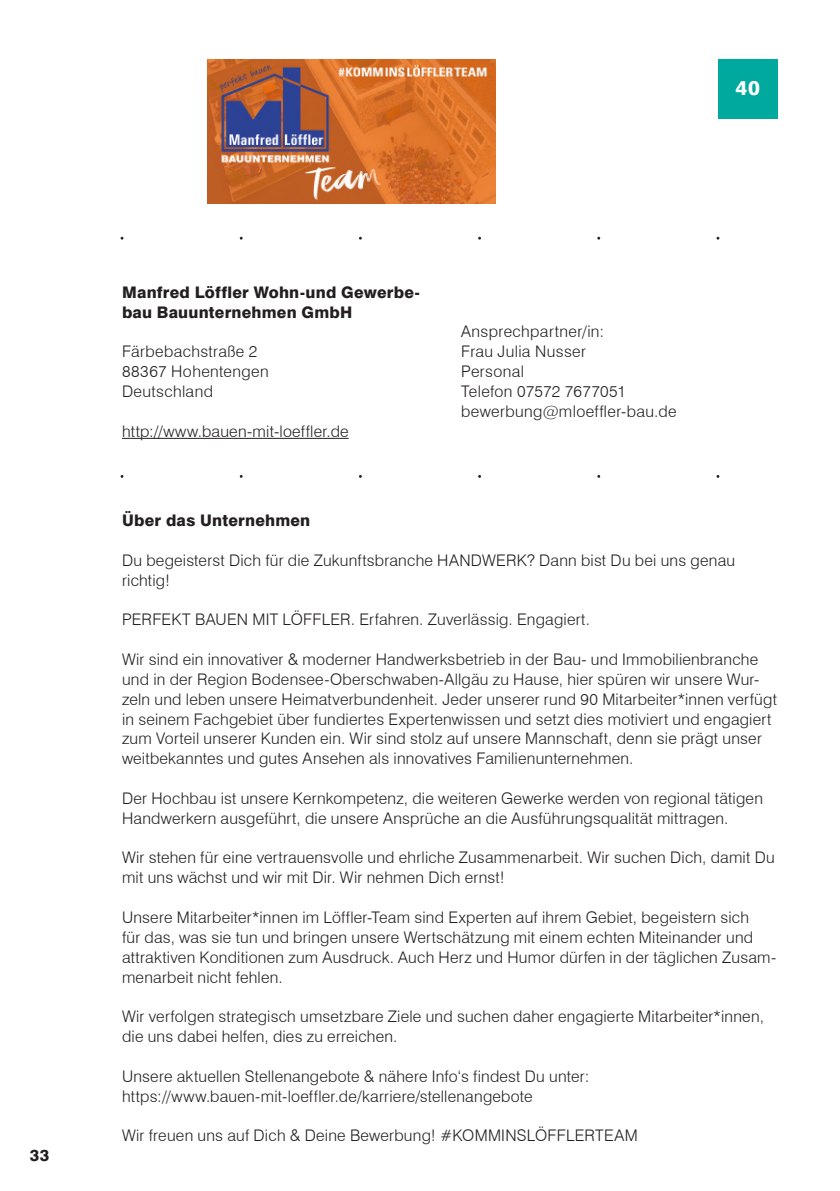
<style>
.page{position:relative;width:840px;height:1191px;background:#fff}
.page>*{position:absolute;margin:0;border:0;box-sizing:border-box;transform-origin:0 0}
.t1{font:800 20px "Swiss 721 BT";color:#fff}
.Fließtext_-_SCHWAR{font:300 16px/19.8px "Swiss 721 BT";letter-spacing:.015em;color:#231f20}
.Fließtext_-_SCHWAR-2{font:800 16px/19.8px "Swiss 721 BT";letter-spacing:.015em;color:#231f20}
</style>
<div class="page">
<hr style="left:122px;top:438px;width:226px;height:1px;background:#231f20">
<img style="left:207px;top:60px;width:288px;height:144px">
<div style="left:717px;top:60px;width:60px;height:59px;background:#00a99d"></div>
<p class="t1" style="left:735px;top:75px;width:26px">40</p>
<p class="Fließtext_-_SCHWAR-2" style="left:30px;top:1145px;width:21px">33</p>
<p class="Fließtext_-_SCHWAR-2" style="left:122px;top:282px;width:299px">Manfred Löffler Wohn-und Gewerbe&shy;bau Bauunternehmen GmbH</p>
<p class="Fließtext_-_SCHWAR" style="left:122px;top:341px;width:148px">Färbebachstraße 2<br>88367 Hohentengen<br>Deutschland</p>
<p class="Fließtext_-_SCHWAR" style="left:122px;top:421px;width:228px">http://www.bauen-mit-loeffler.de</p>
<p class="Fließtext_-_SCHWAR" style="left:461px;top:322px;width:217px">Ansprechpartner/in:<br>Frau Julia Nusser<br>Personal<br>Telefon 07572 7677051 bewerbung@mloeffler-bau.de</p>
<p class="Fließtext_-_SCHWAR-2" style="left:122px;top:510px;width:190px">Über das Unternehmen</p>
<p class="Fließtext_-_SCHWAR" style="left:122px;top:550px;width:614px">Du begeisterst Dich für die Zukunftsbranche HANDWERK? Dann bist Du bei uns genau richtig!</p>
<p class="Fließtext_-_SCHWAR" style="left:122px;top:609px;width:469px">PERFEKT BAUEN MIT LÖFFLER. Erfahren. Zuverlässig. Engagiert.</p>
<p class="Fließtext_-_SCHWAR" style="left:122px;top:649px;width:656px">Wir sind ein innovativer &amp; moderner Handwerksbetrieb in der Bau- und Immobilienbranche und in der Region Bodensee-Oberschwaben-Allgäu zu Hause, hier spüren wir unsere Wur&shy;zeln und leben unsere Heimatverbundenheit. Jeder unserer rund 90 Mitarbeiter*innen verfügt in seinem Fachgebiet über fundiertes Expertenwissen und setzt dies motiviert und engagiert zum Vorteil unserer Kunden ein. Wir sind stolz auf unsere Mannschaft, denn sie prägt unser weitbekanntes und gutes Ansehen als innovatives Familienunternehmen.</p>
<p class="Fließtext_-_SCHWAR" style="left:122px;top:788px;width:642px">Der Hochbau ist unsere Kernkompetenz, die weiteren Gewerke werden von regional tätigen<br>Handwerkern ausgeführt, die unsere Ansprüche an die Ausführungsqualität mittragen.</p>
<p class="Fließtext_-_SCHWAR" style="left:122px;top:847px;width:654px">Wir stehen für eine vertrauensvolle und ehrliche Zusammenarbeit. Wir suchen Dich, damit Du mit uns wächst und wir mit Dir. Wir nehmen Dich ernst!</p>
<p class="Fließtext_-_SCHWAR" style="left:122px;top:907px;width:655px">Unsere Mitarbeiter*innen im Löffler-Team sind Experten auf ihrem Gebiet, begeistern sich<br>für das, was sie tun und bringen unsere Wertschätzung mit einem echten Miteinander und attraktiven Konditionen zum Ausdruck. Auch Herz und Humor dürfen in der täglichen Zusam&shy;menarbeit nicht fehlen.</p>
<p class="Fließtext_-_SCHWAR" style="left:122px;top:1006px;width:643px">Wir verfolgen strategisch umsetzbare Ziele und suchen daher engagierte Mitarbeiter*innen, die uns dabei helfen, dies zu erreichen.</p>
<p class="Fließtext_-_SCHWAR" style="left:122px;top:1066px;width:468px">Unsere aktuellen Stellenangebote &amp; nähere Info‘s findest Du unter: https://www.bauen-mit-loeffler.de/karriere/stellenangebote</p>
<p class="Fließtext_-_SCHWAR" style="left:122px;top:1125px;width:517px">Wir freuen uns auf Dich &amp; Deine Bewerbung! #KOMMINSLÖFFLERTEAM</p>
</div>
